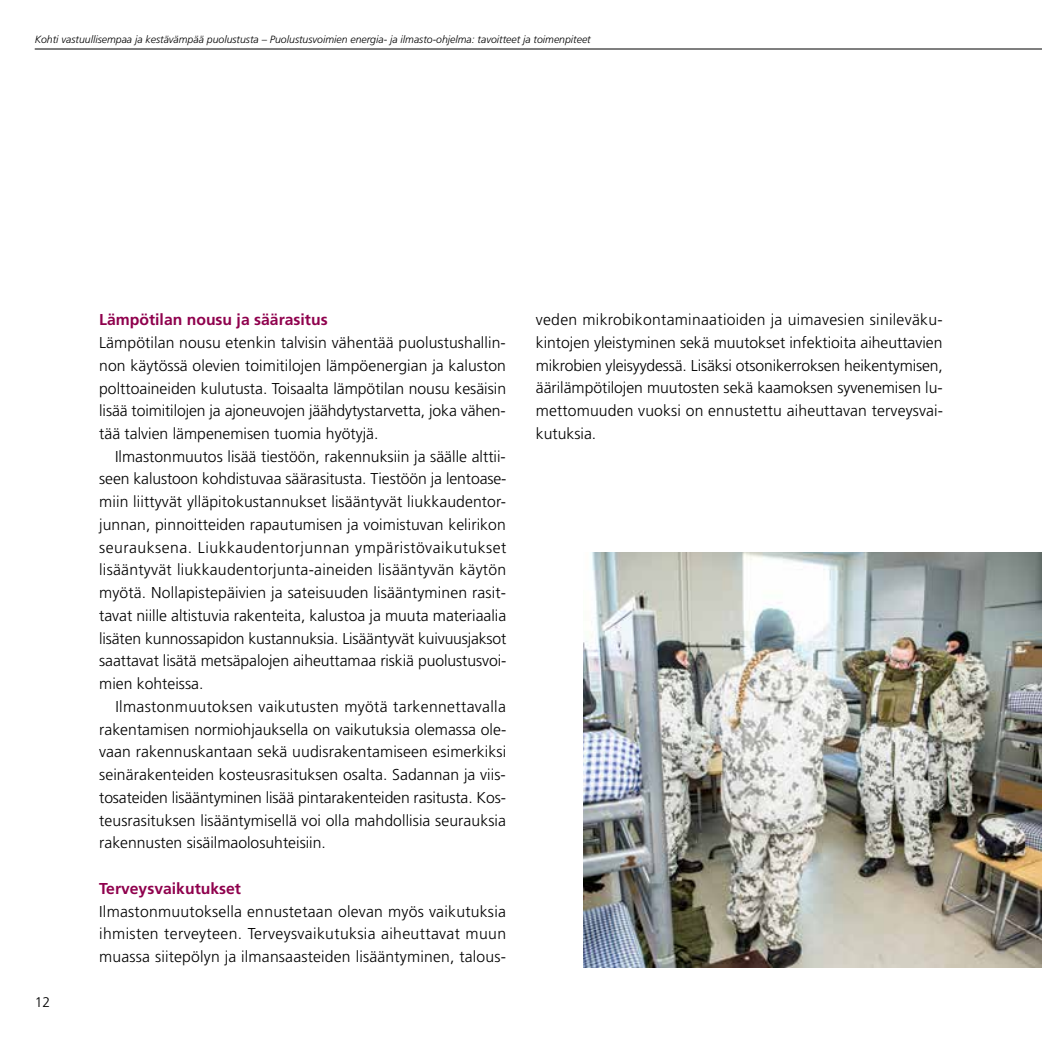
<style>
.page{position:relative;width:1042px;height:1042px;background:#fff}
.page>*{position:absolute;margin:0;border:0;box-sizing:border-box;transform-origin:0 0}
.t1{font:300 15.75px/22.8px "Frutiger LT Pro";color:#000;text-align:justify}
.t2{font:700 15.75px "Frutiger LT Pro";color:#8f004d}
.t3{font:300 14px "Frutiger LT Pro";color:#000}
.t4{font:italic 300 10.5px "Frutiger LT Pro";color:#000}
</style>
<div class="page">
<hr style="left:35px;top:49px;width:1007px;height:1px;background:#000">
<img style="left:583px;top:553px;width:459px;height:414px">
<p class="t4" style="left:35px;top:33px;width:557px">Kohti vastuullisempaa ja kestävämpää puolustusta – Puolustusvoimien energia- ja ilmasto-ohjelma: tavoitteet ja toimenpiteet</p>
<p class="t3" style="left:35px;top:994px;width:17px">12</p>
<p class="t2" style="left:99px;top:310px;width:230px">Lämpötilan nousu ja säärasitus</p>
<p class="t1" style="left:99px;top:331px;width:408px">Lämpötilan nousu etenkin talvisin vähentää puolustushallin&shy;non käytössä olevien toimitilojen lämpöenergian ja kaluston polttoaineiden kulutusta. Toisaalta lämpötilan nousu kesäisin lisää toimitilojen ja ajoneuvojen jäähdytystarvetta, joka vähen&shy;tää talvien lämpenemisen tuomia hyötyjä.</p>
<p class="t1" style="left:99px;top:445px;width:409px;text-indent:16px">Ilmastonmuutos lisää tiestöön, rakennuksiin ja säälle alttii&shy;seen kalustoon kohdistuvaa säärasitusta. Tiestöön ja lentoase&shy;miin liittyvät ylläpitokustannukset lisääntyvät liukkaudentor&shy;junnan, pinnoitteiden rapautumisen ja voimistuvan kelirikon seurauksena. Liukkaudentorjunnan ympäristövaikutukset lisääntyvät liukkaudentorjunta-aineiden lisääntyvän käytön myötä. Nollapistepäivien ja sateisuuden lisääntyminen rasit&shy;tavat niille altistuvia rakenteita, kalustoa ja muuta materiaalia lisäten kunnossapidon kustannuksia. Lisääntyvät kuivuusjaksot saattavat lisätä metsäpalojen aiheuttamaa riskiä puolustusvoi&shy;mien kohteissa.</p>
<p class="t1" style="left:99px;top:695px;width:408px;text-indent:16px">Ilmastonmuutoksen vaikutusten myötä tarkennettavalla rakentamisen normiohjauksella on vaikutuksia olemassa ole&shy;vaan rakennuskantaan sekä uudisrakentamiseen esimerkiksi seinärakenteiden kosteusrasituksen osalta. Sadannan ja viis&shy;tosateiden lisääntyminen lisää pintarakenteiden rasitusta. Kos&shy;teusrasituksen lisääntymisellä voi olla mahdollisia seurauksia rakennusten sisäilmaolosuhteisiin.</p>
<p class="t2" style="left:99px;top:879px;width:143px">Terveysvaikutukset</p>
<p class="t1" style="left:99px;top:900px;width:408px">Ilmastonmuutoksella ennustetaan olevan myös vaikutuksia ihmisten terveyteen. Terveysvaikutuksia aiheuttavat muun muassa siitepölyn ja ilmansaasteiden lisääntyminen, talous-</p>
<p class="t1" style="left:536px;top:308px;width:409px">veden mikrobikontaminaatioiden ja uimavesien sinileväku&shy;kintojen yleistyminen sekä muutokset infektioita aiheuttavien mikrobien yleisyydessä. Lisäksi otsonikerroksen heikentymisen, äärilämpötilojen muutosten sekä kaamoksen syvenemisen lu&shy;mettomuuden vuoksi on ennustettu aiheuttavan terveysvai&shy;kutuksia.</p>
</div>
